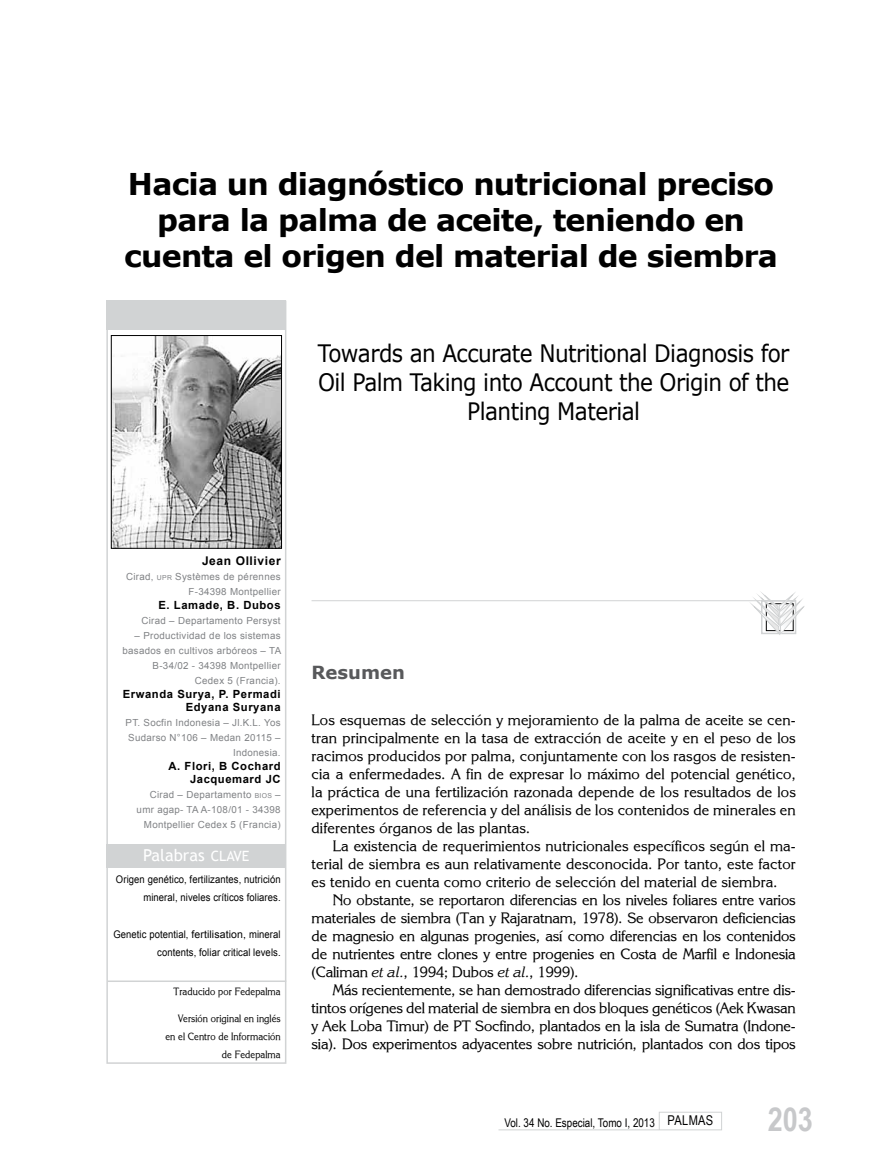
<style>
.page{position:relative;width:881px;height:1166px;background:#fff}
.page>*{position:absolute;margin:0;border:0;box-sizing:border-box;transform-origin:0 0}
.t1{font:700 33px "Arial Narrow Special G1";color:#c7c8ca}
.t2{font:700 30px/36px "Verdana";letter-spacing:-.025em;color:#000;text-align:center}
.t3{font:24px/28.8px "Verdana";letter-spacing:-.025em;color:#000;text-align:center;scale:.9 1}
.t4{font:700 18px "Verdana";color:#58595b}
.t5{font:16.5px "Trebuchet MS";color:#fff}
.t6{font:15px/18px "Enchanted";color:#000;text-align:justify}
.t7{font:12px "Arial Narrow";color:#000}
.t8{font:700 12px "Arial";letter-spacing:.05em;color:#000}
.t9{font:700 11.25px/13.5px "Arial";letter-spacing:.05em;color:#000;text-align:right}
.t10{font:10.5px/18px "Arial";letter-spacing:.01em;color:#000;text-align:right;scale:.9 1}
.t11{font:10.5px/18px "Enchanted";letter-spacing:.01em;color:#000;text-align:right;scale:.9 1}
.t12{font:9.75px/15px "Arial";letter-spacing:.03em;color:#808285;text-align:right}
.s1{font-size:6.9px}
.s2{font-size:14.1px}
.s3{font-style:italic}
.s4{font-size:13.5px}
</style>
<div class="page">
<div style="left:658px;top:1111px;width:63px;height:18px;border:1px solid #d1d3d4"></div>
<hr style="left:498px;top:1129px;width:160px;height:1px;background:#d1d3d4">
<div style="left:106px;top:300px;width:180px;height:763px;border:2px solid #d1d3d4"></div>
<div style="left:106px;top:300px;width:180px;height:30px;background:#d1d3d4"></div>
<hr style="left:311px;top:600px;width:484px;height:1px;background:#d1d3d4">
<svg style="left:752px;top:593px;width:53px;height:41px"></svg>
<hr style="left:107px;top:980px;width:179px;height:1px;background:#d1d3d4">
<div style="left:106px;top:844px;width:180px;height:23px;background:#d1d3d4"></div>
<img style="left:113px;top:337px;width:166px;height:209px">
<div style="left:111px;top:335px;width:170px;height:213px;border:1px solid #000"></div>
<h2 class="t2" style="left:124px;top:165px;width:655px">Hacia un diagnóstico nutricional preciso para la palma de aceite, teniendo en cuenta el origen del material de siembra</h2>
<h3 class="t3" style="left:318px;top:339px;width:525px">Towards an Accurate Nutritional Diagnosis for<br>Oil Palm Taking into Account the Origin of the<br>Planting Material</h3>
<p class="t8" style="left:202px;top:553px;width:80px">Jean Ollivier</p>
<p class="t12" style="left:126px;top:569px;width:156px">Cirad, <span class="s1">UPR</span> Systèmes de pérennes<br>F-34398 Montpellier</p>
<p class="t9" style="left:158px;top:598px;width:124px">E. Lamade, B. Dubos</p>
<p class="t12" style="left:141px;top:613px;width:141px">Cirad – Departamento Persyst</p>
<p class="t12" style="left:122px;top:628px;width:160px">– Productividad de los sistemas basados en cultivos arbóreos – TA<br>B-34/02 - 34398 Montpellier<br>Cedex 5 (Francia).</p>
<p class="t9" style="left:123px;top:687px;width:159px">Erwanda Surya, P. Permadi<br>Edyana Suryana</p>
<p class="t12" style="left:125px;top:715px;width:156px">PT. Socfin Indonesia – Jl.K.L. Yos<br>Sudarso N°106 – Medan 20115 –<br>Indonesia.</p>
<p class="t9" style="left:168px;top:759px;width:114px">A. Flori, B Cochard<br>Jacquemard JC</p>
<p class="t12" style="left:137px;top:787px;width:145px">Cirad – Departamento <span class="s1">BIOS</span> – umr agap- TA A-108/01 - 34398<br>Montpellier Cedex 5 (Francia)</p>
<p class="t5" style="left:143px;top:845px;width:108px">Palabras <span class="s2">CLAVE</span></p>
<p class="t10" style="left:116px;top:870px;width:184px">Origen genético, fertilizantes, nutrición mineral, niveles críticos foliares.</p>
<p class="t10" style="left:113px;top:924px;width:187px">Genetic potential, fertilisation, mineral contents, foliar critical levels.</p>
<p class="t11" style="left:173px;top:981px;width:120px">Traducido por Fedepalma</p>
<p class="t11" style="left:165px;top:1008px;width:129px">Versión original en inglés en el Centro de Información de Fedepalma</p>
<p class="t4" style="left:311px;top:659px;width:95px">Resumen</p>
<p class="t6" style="left:311px;top:710px;width:485px">Los esquemas de selección y mejoramiento de la palma de aceite se cen&shy;tran principalmente en la tasa de extracción de aceite y en el peso de los racimos producidos por palma, conjuntamente con los rasgos de resisten&shy;cia a enfermedades. A fin de expresar lo máximo del potencial genético, la práctica de una fertilización razonada depende de los resultados de los experimentos de referencia y del análisis de los contenidos de minerales en diferentes órganos de las plantas.</p>
<p class="t6" style="left:311px;top:836px;width:485px;text-indent:21px">La existencia de requerimientos nutricionales específicos según el ma&shy;terial de siembra es aun relativamente desconocida. Por tanto, este factor es tenido en cuenta como criterio de selección del material de siembra.</p>
<p class="t6" style="left:311px;top:890px;width:485px;text-indent:21px">No obstante, se reportaron diferencias en los niveles foliares entre varios materiales de siembra (Tan y Rajaratnam, 1978). Se observaron deficiencias de magnesio en algunas progenies, así como diferencias en los contenidos de nutrientes entre clones y entre progenies en Costa de Marfil e Indonesia (Caliman <span class="s3">et al.</span>, 1994; Dubos <span class="s3">et al.</span>, 1999).</p>
<p class="t6" style="left:311px;top:980px;width:485px;text-indent:21px">Más recientemente, se han demostrado diferencias significativas entre dis&shy;tintos orígenes del material de siembra en dos bloques genéticos (Aek Kwasan y Aek Loba Timur) de PT Socfindo, plantados en la isla de Sumatra (Indone&shy;sia). Dos experimentos adyacentes sobre nutrición, plantados con dos tipos</p>
<p class="t7" style="left:504px;top:1113px;width:210px">Vol. 34 No. Especial, Tomo I, 2013 <span class="s4">PALMAS</span></p>
<h1 class="t1" style="left:767px;top:1097px;width:47px">203</h1>
</div>
